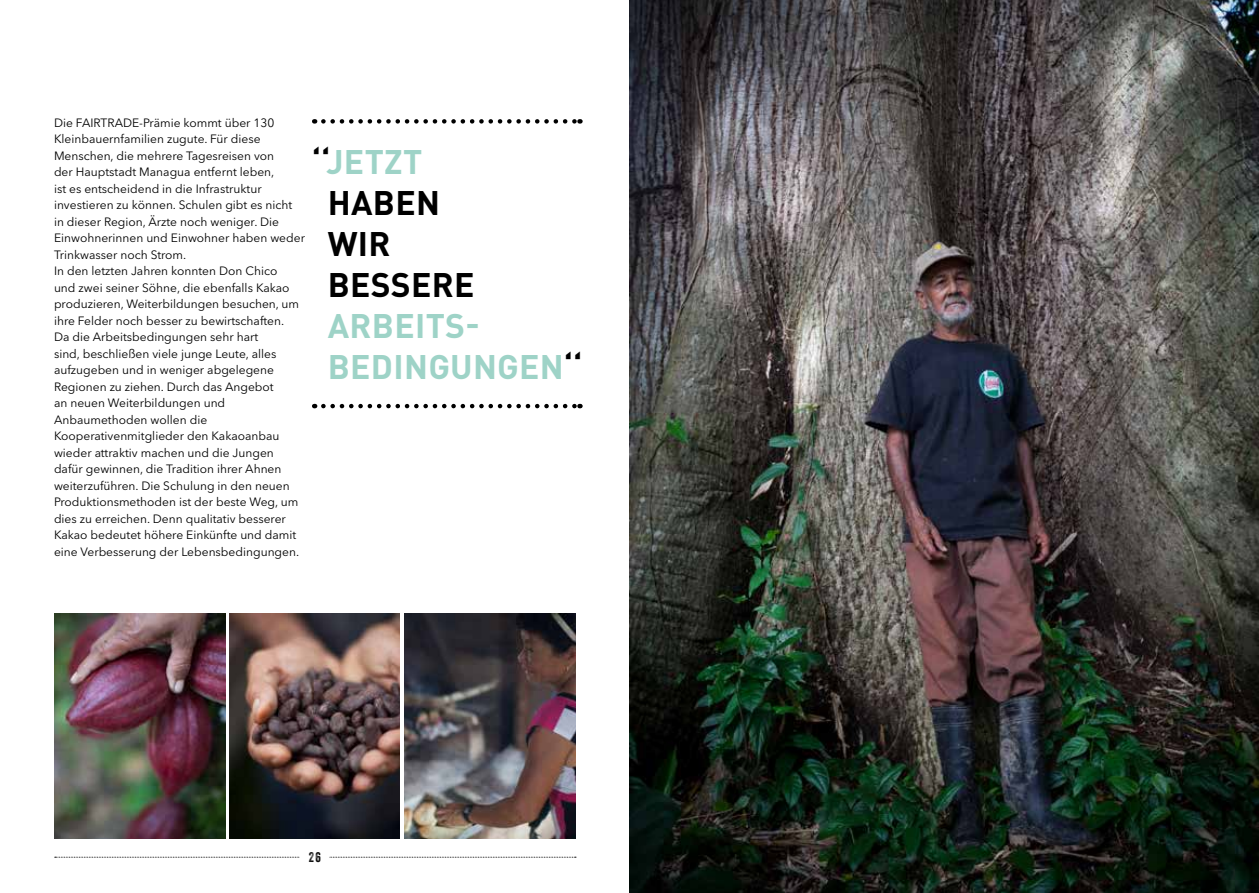
<style>
.page{position:relative;width:1259px;height:893px;background:#fff}
.page>*{position:absolute;margin:0;border:0;box-sizing:border-box;transform-origin:0 0}
.t1{font:700 33.75px/41px "DIN Pro";letter-spacing:.01em;color:#000}
.t2{font:700 33.75px/41px "DIN Pro";letter-spacing:.01em;color:#9ed3c7}
.t3{font:13.5px "Veneer Two";color:#000}
.t4{font:12px/16.5px "Avenir Next LT Pro";color:#000}
.s1{color:#9ed3c7}
.s2{color:#000}
</style>
<div class="page">
<img style="left:630px;top:0;width:629px;height:893px">
<svg style="left:55px;top:857px;width:521px;height:1px"></svg>
<div style="left:300px;top:846px;width:29px;height:23px;background:#fff"></div>
<img style="left:229px;top:613px;width:171px;height:226px">
<img style="left:405px;top:613px;width:170px;height:226px">
<img style="left:54px;top:613px;width:171px;height:226px">
<svg style="left:323px;top:119px;width:257px;height:5px"></svg>
<svg style="left:323px;top:404px;width:257px;height:4px"></svg>
<p class="t4" style="left:54px;top:114px;width:252px">Die FAIRTRADE-Prämie kommt über 130<br>Kleinbauernfamilien zugute. Für diese Menschen, die mehrere Tagesreisen von<br>der Hauptstadt Managua entfernt leben,<br>ist es entscheidend in die Infrastruktur investieren zu können. Schulen gibt es nicht in dieser Region, Ärzte noch weniger. Die Einwohnerinnen und Einwohner haben weder Trinkwasser noch Strom.<br>In den letzten Jahren konnten Don Chico<br>und zwei seiner Söhne, die ebenfalls Kakao produzieren, Weiterbildungen besuchen, um ihre Felder noch besser zu bewirtschaften.<br>Da die Arbeitsbedingungen sehr hart<br>sind, beschließen viele junge Leute, alles aufzugeben und in weniger abgelegene Regionen zu ziehen. Durch das Angebot<br>an neuen Weiterbildungen und Anbaumethoden wollen die Kooperativenmitglieder den Kakaoanbau wieder attraktiv machen und die Jungen dafür gewinnen, die Tradition ihrer Ahnen weiterzuführen. Die Schulung in den neuen Produktionsmethoden ist der beste Weg, um dies zu erreichen. Denn qualitativ besserer Kakao bedeutet höhere Einkünfte und damit eine Verbesserung der Lebensbedingungen.</p>
<h1 class="t1" style="left:328px;top:140px;width:114px;text-indent:-16px">‘‘<span class="s1">JETZT<br></span>HABE N<br>WIR<br>BESSERE</h1>
<h1 class="t2" style="left:328px;top:304px;width:256px">ARBEITS-<br>BEDINGUNGEN<span class="s2">‘‘</span></h1>
<p class="t3" style="left:309px;top:849px;width:13px">26</p>
</div>
